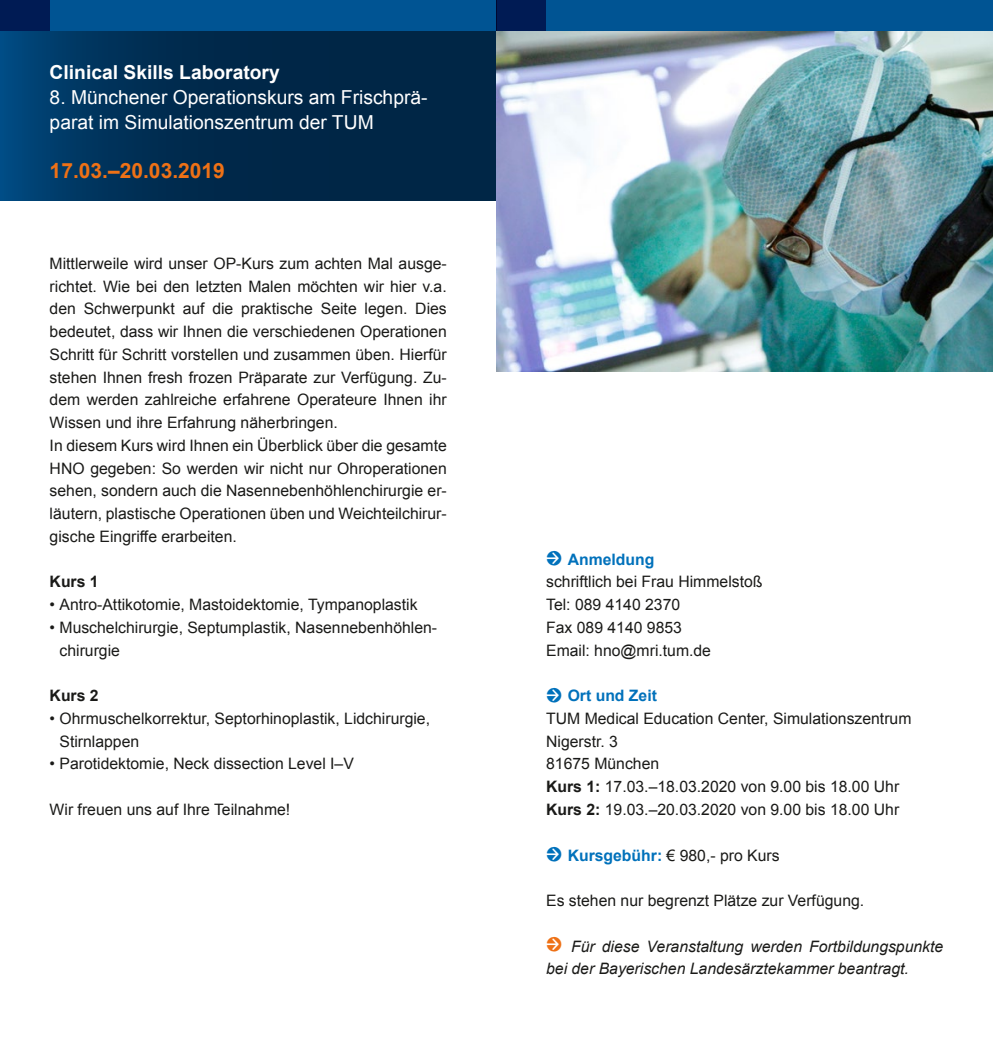
<style>
.page{position:relative;width:993px;height:1042px;background:#fff}
.page>*{position:absolute;margin:0;border:0;box-sizing:border-box;transform-origin:0 0}
.t1{font:700 21px "Arial";color:#ee7116}
.t2{font:19.25px/25.4px "Arial";color:#fff}
.t3{font:700 19.25px "Arial";color:#fff}
.t4{font:15.75px/22.8px "Arial";color:#1a1a18}
.t5{font:italic 15.75px/22.8px "Arial";color:#1a1a18}
.t6{font:700 15.75px "Arial";color:#1a1a18}
.s1{font-family:"Unit Rounded OT";font-size:22.75px;color:#0071bb}
.s2{font-weight:700;color:#0071bb}
.s3{font-weight:700}
.s4{font-family:"Unit Rounded OT";font-style:normal;font-size:22.75px;color:#ee7116}
</style>
<div class="page">
<svg style="left:0;top:31px;width:496px;height:170px;background:#002c51"></svg>
<div style="left:0;top:0;width:496px;height:31px;background:#005493"></div>
<div style="left:496px;top:0;width:496px;height:31px;background:#005493"></div>
<div style="left:0;top:0;width:50px;height:31px;background:#001b54"></div>
<div style="left:496px;top:0;width:50px;height:31px;background:#001b54"></div>
<img style="left:496px;top:31px;width:496px;height:341px">
<p class="t3" style="left:50px;top:59px;width:232px">Clinical Skills Laboratory</p>
<p class="t2" style="left:50px;top:85px;width:379px">8. Münchener Operationskurs am Frischprä&shy;parat im Simulationszentrum der TUM</p>
<h1 class="t1" style="left:50px;top:157px;width:177px">17.03.–20.03.2019</h1>
<p class="t4" style="left:50px;top:252px;width:398px">Mittlerweile wird unser OP-Kurs zum achten Mal ausge&shy;richtet. Wie bei den letzten Malen möchten wir hier v.a. den Schwerpunkt auf die praktische Seite legen. Dies bedeutet, dass wir Ihnen die verschiedenen Operationen Schritt für Schritt vorstellen und zusammen üben. Hierfür stehen Ihnen fresh frozen Präparate zur Verfügung. Zu&shy;dem werden zahlreiche erfahrene Operateure Ihnen ihr Wissen und ihre Erfahrung näherbringen.<br>In diesem Kurs wird Ihnen ein Überblick über die gesamte HNO gegeben: So werden wir nicht nur Ohroperationen sehen, sondern auch die Nasennebenhöhlenchirurgie er&shy;läutern, plastische Operationen üben und Weichteilchirur&shy;gische Eingriffe erarbeiten.</p>
<p class="t6" style="left:50px;top:571px;width:51px">Kurs 1</p>
<p class="t4" style="left:50px;top:593px;width:369px">• Antro-Attikotomie, Mastoidektomie, Tympanoplastik</p>
<p class="t4" style="left:59px;top:616px;width:379px;text-indent:-10px">• Muschelchirurgie, Septumplastik, Nasennebenhöhlen&shy;chirurgie</p>
<p class="t6" style="left:50px;top:685px;width:51px">Kurs 2</p>
<p class="t4" style="left:59px;top:707px;width:372px;text-indent:-10px">• Ohrmuschelkorrektur, Septorhinoplastik, Lidchirurgie,<br>Stirnlappen</p>
<p class="t4" style="left:50px;top:752px;width:306px">• Parotidektomie, Neck dissection Level I–V</p>
<p class="t4" style="left:50px;top:798px;width:242px">Wir freuen uns auf Ihre Teilnahme!</p>
<p class="t4" style="left:546px;top:548px;width:218px"><span class="s1">→</span> <span class="s2">Anmeldung<br></span>schriftlich bei Frau Himmelstoß<br>Tel: 089 4140 2370<br>Fax 089 4140 9853<br>Email: hno@mri.tum.de</p>
<p class="t4" style="left:546px;top:684px;width:367px"><span class="s1">→</span> <span class="s2">Ort und Zeit<br></span>TUM Medical Education Center, Simulationszentrum<br>Nigerstr. 3<br>81675 München<br><span class="s3">Kurs 1:</span> 17.03.–18.03.2020 von 9.00 bis 18.00 Uhr<br><span class="s3">Kurs 2:</span> 19.03.–20.03.2020 von 9.00 bis 18.00 Uhr</p>
<p class="t4" style="left:546px;top:844px;width:235px"><span class="s1">→</span> <span class="s2">Kursgebühr:</span> € 980,- pro Kurs</p>
<p class="t4" style="left:546px;top:889px;width:319px">Es stehen nur begrenzt Plätze zur Verfügung.</p>
<p class="t5" style="left:546px;top:935px;width:398px"><span class="s4">→</span> Für diese Veranstaltung werden Fortbildungspunkte bei der Bayerischen Landesärztekammer beantragt.</p>
</div>
